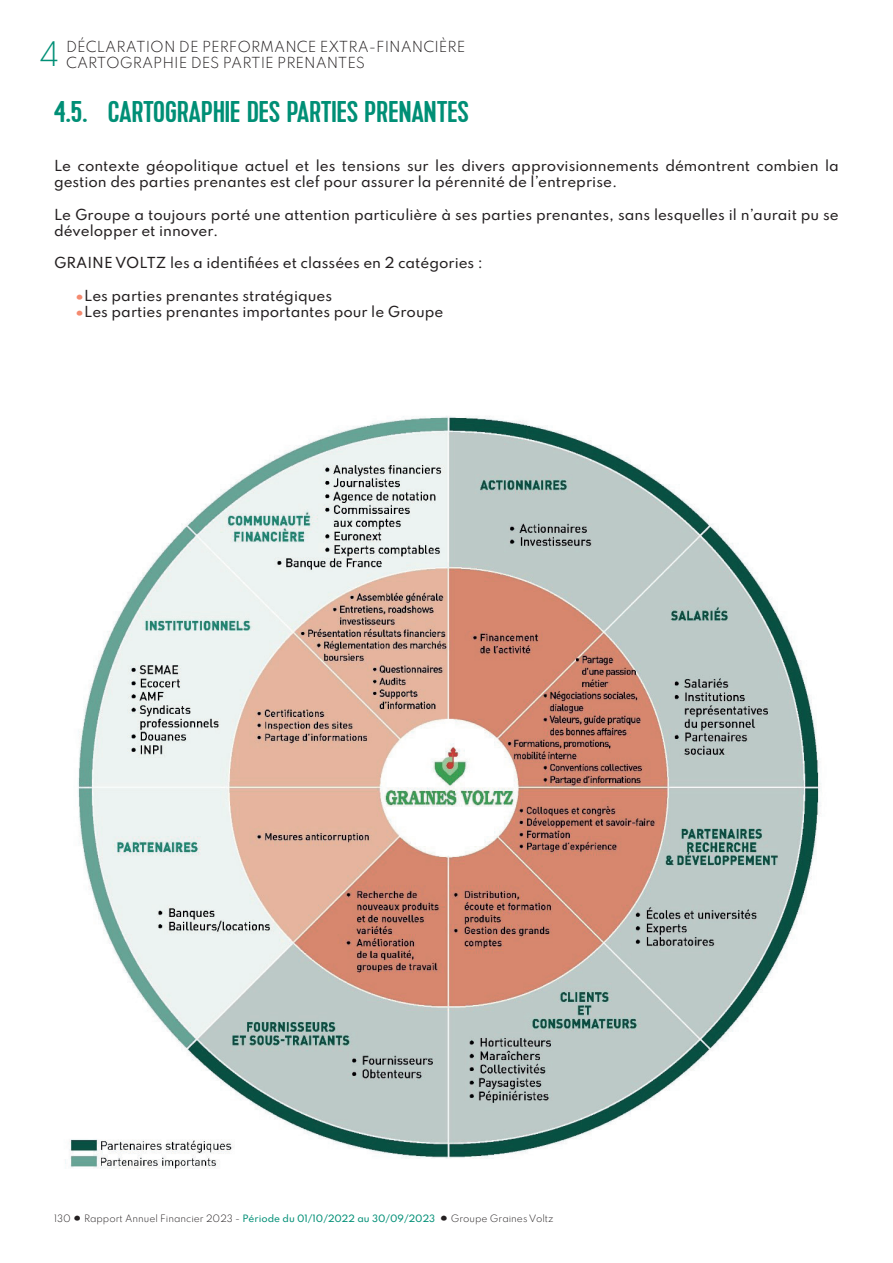
<style>
.page{position:relative;width:893px;height:1263px;background:#fff}
.page>*{position:absolute;margin:0;border:0;box-sizing:border-box;transform-origin:0 0}
.t1{font:30px "Kapra";color:#008f76;scale:1.1 1}
.t2{font:300 30px "Spartan";color:#008f76}
.t3{font:500 13.5px/16.2px "Spartan";color:#231f20}
.t4{font:300 13.5px/16.2px "Spartan";color:#231f20}
.t5{font:300 9px "Spartan";color:#231f20}
.s1{color:#f48a6f}
.s2{font-weight:500;color:#008f76}
</style>
<div class="page">
<img style="left:65px;top:416px;width:756px;height:753px">
<h1 class="t2" style="left:40px;top:32px;width:22px">4</h1>
<p class="t4" style="left:66px;top:38px;width:401px">DÉCLARATION DE PERFORMANCE EXTRA-FINANCIÈRE<br>CARTOGRAPHIE DES PARTIE PRENANTES</p>
<h1 class="t1" style="left:54px;top:95px;width:378px">4.5. CARTOGRAPHIE DES PARTIES PRENANTES</h1>
<p class="t3" style="left:54px;top:157px;width:786px">Le contexte géopolitique actuel et les tensions sur les divers approvisionnements démontrent combien la gestion des parties prenantes est clef pour assurer la pérennité de l’entreprise.</p>
<p class="t3" style="left:54px;top:206px;width:786px">Le Groupe a toujours porté une attention particulière à ses parties prenantes, sans lesquelles il n’aurait pu se développer et innover.</p>
<p class="t3" style="left:54px;top:254px;width:430px">GRAINE VOLTZ les a identifiées et classées en 2 catégories :</p>
<p class="t3" style="left:75px;top:287px;width:258px"><span class="s1">■</span>Les parties prenantes stratégiques</p>
<p class="t3" style="left:75px;top:303px;width:370px"><span class="s1">■</span>Les parties prenantes importantes pour le Groupe</p>
<p class="t5" style="left:54px;top:1212px;width:501px">130 ■ Rapport Annuel Financier 2023 - <span class="s2">Période du 01/10/2022 au 30/09/2023</span> ■ Groupe Graines Voltz</p>
</div>
